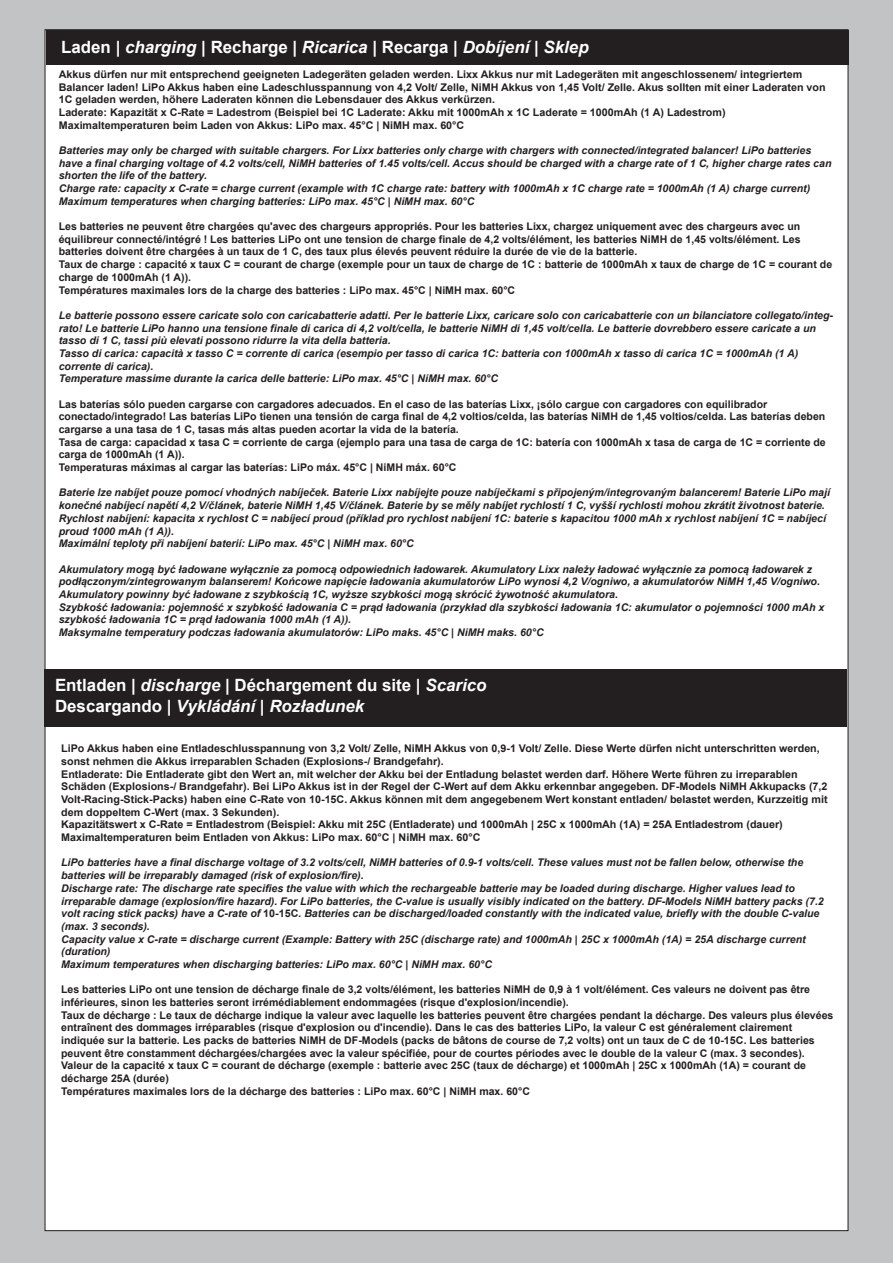
<style>
.page{position:relative;width:893px;height:1263px;background:#c2c3c5}
.page>*{position:absolute;margin:0;border:0;box-sizing:border-box;transform-origin:0 0}
.t1{font:700 16.95px/20.2px "Arial";color:#fff}
.t2{font:italic 700 16.95px "Arial";color:#fff}
.t3{font:700 10.5px/12.8px "Arial";color:#231f20}
.t4{font:italic 700 10.5px/12.8px "Arial";color:#231f20}
.s1{font-style:normal}
.s2{font-style:italic}
</style>
<div class="page">
<div style="left:45px;top:29px;width:803px;height:1202px;background:#fff;border:1px solid #231f20"></div>
<div style="left:46px;top:30px;width:803px;height:34px;background:#231f20"></div>
<div style="left:44px;top:669px;width:803px;height:58px;background:#231f20"></div>
<h1 class="t2" style="left:61px;top:40px;width:529px"><span class="s1">Laden |</span> charging | <span class="s1">Recharge |</span> Ricarica | <span class="s1">Recarga</span> | Dobíjení | Sklep</h1>
<p class="t3" style="left:59px;top:69px;width:768px">Akkus d¸rfen nur mit entsprechend geeigneten Ladeger‰ten geladen werden. Lixx Akkus nur mit Ladeger‰ten mit angeschlossenem/ integriertem Balancer laden! LiPo Akkus haben eine Ladeschlusspannung von 4,2 Volt/ Zelle, NiMH Akkus von 1,45 Volt/ Zelle. Akus sollten mit einer Laderaten von 1C geladen werden, hˆhere Laderaten kˆnnen die Lebensdauer des Akkus verk¸rzen.<br>Laderate: Kapazit‰t x C-Rate = Ladestrom (Beispiel bei 1C Laderate: Akku mit 1000mAh x 1C Laderate = 1000mAh (1 A) Ladestrom)<br>Maximaltemperaturen beim Laden von Akkus: LiPo max. 45°C | NiMH max. 60°C</p>
<p class="t4" style="left:59px;top:145px;width:774px">Batteries may only be charged with suitable chargers. For Lixx batteries only charge with chargers with connected/integrated balancer! LiPo batteries have a final charging voltage of 4.2 volts/cell, NiMH batteries of 1.45 volts/cell. Accus should be charged with a charge rate of 1 C, higher charge rates can shorten the life of the battery.<br>Charge rate: capacity x C-rate = charge current (example with 1C charge rate: battery with 1000mAh x 1C charge rate = 1000mAh (1 A) charge current)<br>Maximum temperatures when charging batteries: LiPo max. 45°C | NiMH max. 60°C</p>
<p class="t3" style="left:59px;top:221px;width:775px">Les batteries ne peuvent Ítre chargÈes qu'avec des chargeurs appropriÈs. Pour les batteries Lixx, chargez uniquement avec des chargeurs avec un Èquilibreur connectÈ/intÈgrÈ ! Les batteries LiPo ont une tension de charge finale de 4,2 volts/ÈlÈment, les batteries NiMH de 1,45 volts/ÈlÈment. Les batteries doivent Ítre chargÈes ‡ un taux de 1 C, des taux plus ÈlevÈs peuvent rÈduire la durÈe de vie de la batterie.<br>Taux de charge : capacitÈ x taux C = courant de charge (exemple pour un taux de charge de 1C : batterie de 1000mAh x taux de charge de 1C = courant de charge de 1000mAh (1 A)).<br>Températures maximales lors de la charge des batteries : LiPo max. 45°C | NiMH max. 60°C</p>
<p class="t4" style="left:59px;top:310px;width:776px">Le batterie possono essere caricate solo con caricabatterie adatti. Per le batterie Lixx, caricare solo con caricabatterie con un bilanciatore collegato/integ&shy;rato! Le batterie LiPo hanno una tensione finale di carica di 4,2 volt/cella, le batterie NiMH di 1,45 volt/cella. Le batterie dovrebbero essere caricate a un tasso di 1 C, tassi pi˘ elevati possono ridurre la vita della batteria.<br>Tasso di carica: capacità x tasso C = corrente di carica (esempio per tasso di carica 1C: batteria con 1000mAh x tasso di carica 1C = 1000mAh (1 A) corrente di carica).<br>Temperature massime durante la carica delle batterie: LiPo max. 45°C | NiMH max. 60°C</p>
<p class="t3" style="left:59px;top:399px;width:768px">Las baterÌas sÛlo pueden cargarse con cargadores adecuados. En el caso de las baterÌas Lixx, °sÛlo cargue con cargadores con equilibrador conectado/integrado! Las baterÌas LiPo tienen una tensiÛn de carga final de 4,2 voltios/celda, las baterÌas NiMH de 1,45 voltios/celda. Las baterÌas deben cargarse a una tasa de 1 C, tasas m·s altas pueden acortar la vida de la baterÌa.<br>Tasa de carga: capacidad x tasa C = corriente de carga (ejemplo para una tasa de carga de 1C: baterÌa con 1000mAh x tasa de carga de 1C = corriente de carga de 1000mAh (1 A)).<br>Temperaturas máximas al cargar las baterías: LiPo máx. 45°C | NiMH máx. 60°C</p>
<p class="t4" style="left:59px;top:487px;width:773px">Baterie lze nabíjet pouze pomocí vhodných nabíječek. Baterie Lixx nabíjejte pouze nabíječkami s připojeným/integrovaným balancerem! Baterie LiPo mají konečné nabíjecí napětí 4,2 V/článek, baterie NiMH 1,45 V/článek. Baterie by se měly nabíjet rychlostí 1 C, vyšší rychlosti mohou zkrátit životnost baterie.<br>Rychlost nabíjení: kapacita x rychlost C = nabíjecí proud (příklad pro rychlost nabíjení 1C: baterie s kapacitou 1000 mAh x rychlost nabíjení 1C = nabíjecí proud 1000 mAh (1 A)).<br>Maximální teploty při nabíjení baterií: LiPo max. 45°C | NiMH max. 60°C</p>
<p class="t4" style="left:59px;top:563px;width:767px">Akumulatory mogą być ładowane wyłącznie za pomocą odpowiednich ładowarek. Akumulatory Lixx należy ładować wyłącznie za pomocą ładowarek z podłączonym/zintegrowanym balanserem! Końcowe napięcie ładowania akumulatorów LiPo wynosi 4,2 V/ogniwo, a akumulatorów NiMH 1,45 V/ogniwo.<br>Akumulatory powinny być ładowane z szybkością 1C, wyższe szybkości mogą skrócić żywotność akumulatora.<br>Szybkość ładowania: pojemność x szybkość ładowania C = prąd ładowania (przykład dla szybkości ładowania 1C: akumulator o pojemności 1000 mAh x szybkość ładowania 1C = prąd ładowania 1000 mAh (1 A)).<br>Maksymalne temperatury podczas ładowania akumulatorów: LiPo maks. 45°C | NiMH maks. 60°C</p>
<h1 class="t1" style="left:55px;top:677px;width:433px">Entladen | <span class="s2">discharge |</span> DÈchargement du site | <span class="s2">Scarico<br></span>Descargando <span class="s2">| Vykládání | Rozładunek</span></h1>
<p class="t3" style="left:61px;top:742px;width:768px">LiPo Akkus haben eine Entladeschlusspannung von 3,2 Volt/ Zelle, NiMH Akkus von 0,9-1 Volt/ Zelle. Diese Werte dürfen nicht unterschritten werden, sonst nehmen die Akkus irreparablen Schaden (Explosions-/ Brandgefahr).<br>Entladerate: Die Entladerate gibt den Wert an, mit welcher der Akku bei der Entladung belastet werden darf. Hˆhere Werte f¸hren zu irreparablen Sch‰den (Explosions-/ Brandgefahr). Bei LiPo Akkus ist in der Regel der C-Wert auf dem Akku erkennbar angegeben. DF-Models NiMH Akkupacks (7,2<br>Volt-Racing-Stick-Packs) haben eine C-Rate von 10-15C. Akkus kˆnnen mit dem angegebenem Wert konstant entladen/ belastet werden, Kurzzeitig mit dem doppeltem C-Wert (max. 3 Sekunden).<br>Kapazit‰tswert x C-Rate = Entladestrom (Beispiel: Akku mit 25C (Entladerate) und 1000mAh | 25C x 1000mAh (1A) = 25A Entladestrom (dauer)<br>Maximaltemperaturen beim Entladen von Akkus: LiPo max. 60°C | NiMH max. 60°C</p>
<p class="t4" style="left:61px;top:857px;width:764px">LiPo batteries have a final discharge voltage of 3.2 volts/cell, NiMH batteries of 0.9-1 volts/cell. These values must not be fallen below, otherwise the batteries will be irreparably damaged (risk of explosion/fire).<br>Discharge rate: The discharge rate specifies the value with which the rechargeable batterie may be loaded during discharge. Higher values lead to irreparable damage (explosion/fire hazard). For LiPo batteries, the C-value is usually visibly indicated on the battery. DF-Models NiMH battery packs (7.2 volt racing stick packs) have a C-rate of <span class="s1">10-15C</span>. Batteries can be discharged/loaded constantly with the indicated value, briefly with the double C-value (max. 3 seconds).<br>Capacity value x C-rate = discharge current (Example: Battery with 25C (discharge rate) and 1000mAh | 25C x 1000mAh (1A) = 25A discharge current (duration)<br>Maximum temperatures when discharging batteries: LiPo max. 60°C | NiMH max. 60°C</p>
<p class="t3" style="left:61px;top:984px;width:774px">Les batteries LiPo ont une tension de dÈcharge finale de 3,2 volts/ÈlÈment, les batteries NiMH de 0,9 ‡ 1 volt/ÈlÈment. Ces valeurs ne doivent pas Ítre infÈrieures, sinon les batteries seront irrÈmÈdiablement endommagÈes (risque d'explosion/incendie).<br>Taux de dÈcharge : Le taux de dÈcharge indique la valeur avec laquelle les batteries peuvent Ítre chargÈes pendant la dÈcharge. Des valeurs plus ÈlevÈes entraÓnent des dommages irrÈparables (risque d'explosion ou d'incendie). Dans le cas des batteries LiPo, la valeur C est gÈnÈralement clairement indiquÈe sur la batterie. Les packs de batteries NiMH de DF-Models (packs de b‚tons de course de 7,2 volts) ont un taux de C de 10-15C. Les batteries peuvent Ítre constamment dÈchargÈes/chargÈes avec la valeur spÈcifiÈe, pour de courtes pÈriodes avec le double de la valeur C (max. 3 secondes).<br>Valeur de la capacitÈ x taux C = courant de dÈcharge (exemple : batterie avec 25C (taux de dÈcharge) et 1000mAh | 25C x 1000mAh (1A) = courant de dÈcharge 25A (durÈe)<br>Températures maximales lors de la décharge des batteries : LiPo max. 60°C | NiMH max. 60°C</p>
</div>
